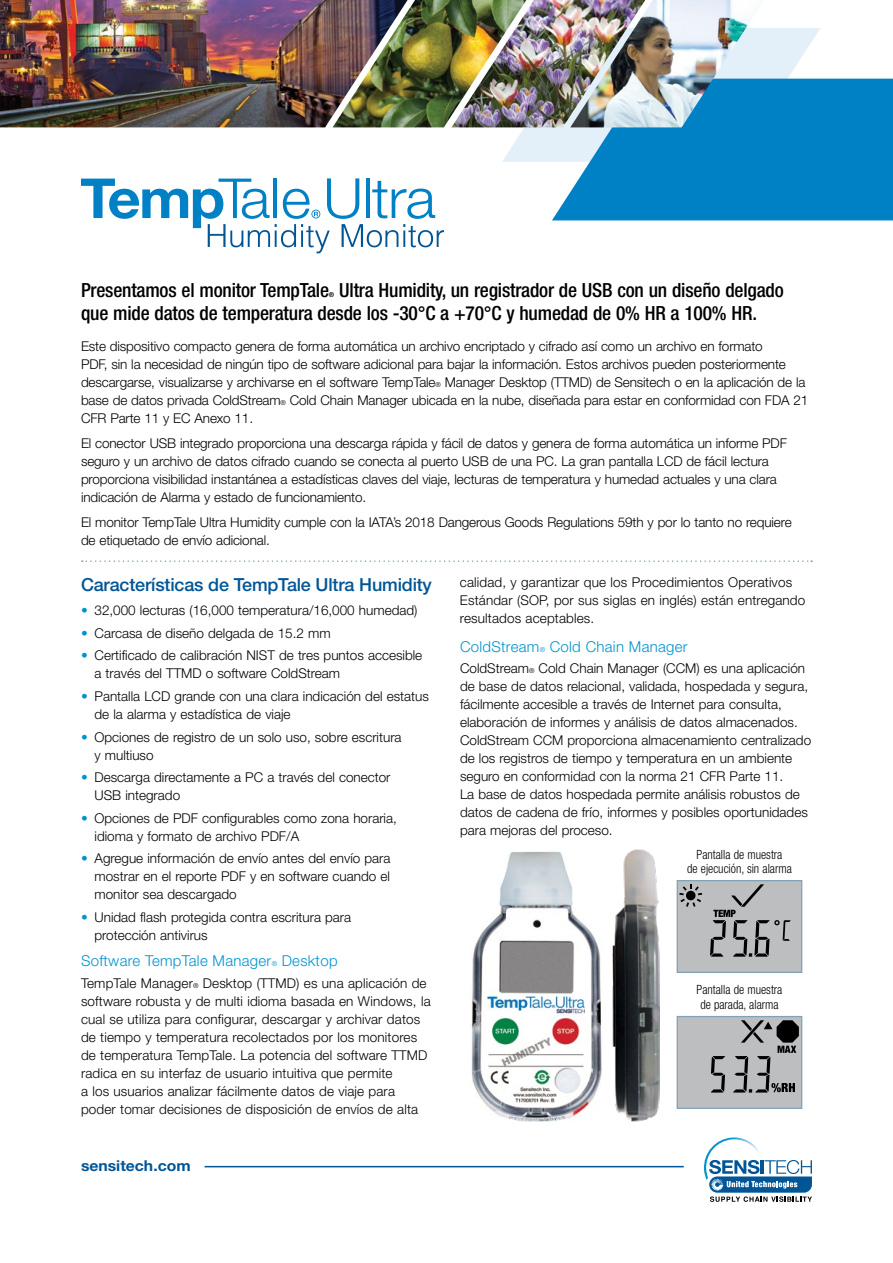
<style>
.page{position:relative;width:893px;height:1263px;background:#fff}
.page>*{position:absolute;margin:0;border:0;box-sizing:border-box;transform-origin:0 0}
.t1{font:500 condensed 19.5px/22.5px "Helvetica Neue LT Std";letter-spacing:-.01em;color:#000}
.t2{font:500 18px "Helvetica Neue LT Std";letter-spacing:-.01em;color:#005596}
.t3{font:300 15px "Helvetica Neue LT Std";letter-spacing:.02em;color:#0093d0}
.t4{font:700 15px "Helvetica Neue LT Std";color:#005596;scale:1.05 1}
.t5{font:300 13.5px/18px "Helvetica Neue LT Std";color:#000}
.t6{font:300 condensed 12.75px/14.1px "Helvetica Neue LT Std";color:#000;text-align:center;scale:.95 1}
.t7{font:300 6.75px "Helvetica Neue LT Std";color:#0093d0}
.t8{font:500 condensed 6.75px "Helvetica Neue LT Std";color:#000}
.s1{font-size:6.75px}
.s2{color:#0093d0}
</style>
<div class="page">
<svg style="left:502px;top:28px;width:318px;height:134px"></svg>
<svg style="left:552px;top:79px;width:341px;height:141px;background:#1289c9"></svg>
<svg style="left:709px;top:1160px;width:103px;height:42px"></svg>
<img style="left:704px;top:1137px;width:59px;height:43px">
<svg style="left:81px;top:178px;width:363px;height:75px"></svg>
<img style="left:0;top:0;width:333px;height:127px">
<img style="left:333px;top:0;width:118px;height:127px">
<img style="left:451px;top:0;width:119px;height:127px">
<img style="left:570px;top:0;width:203px;height:127px">
<hr style="left:205px;top:1166px;width:479px;height:1px;background:#005596">
<img style="left:471px;top:851px;width:131px;height:270px">
<img style="left:613px;top:849px;width:46px;height:272px">
<div style="left:677px;top:881px;width:125px;height:91px;background:#bcbec0"></div>
<svg style="left:679px;top:884px;width:23px;height:23px"></svg>
<div style="left:686px;top:891px;width:9px;height:9px;background:#000;border-radius:50%"></div>
<svg style="left:710px;top:884px;width:81px;height:73px"></svg>
<div style="left:677px;top:880px;width:125px;height:93px;border:1px solid #80a1b6"></div>
<div style="left:677px;top:1016px;width:125px;height:92px;background:#bcbec0"></div>
<svg style="left:711px;top:1056px;width:14px;height:36px"></svg>
<svg style="left:733px;top:1020px;width:66px;height:72px"></svg>
<div style="left:677px;top:1016px;width:125px;height:93px;border:1px solid #80a1b6"></div>
<svg style="left:82px;top:560px;width:730px;height:2px"></svg>
<h1 class="t1" style="left:81px;top:279px;width:704px;text-indent:258px">Ultra Humidity, un registrador de USB con un diseño delgado que mide datos de temperatura desde los -30°C a +70°C y humedad de 0% HR a 100% HR.</h1>
<p class="t5" style="left:81px;top:337px;width:729px">Este dispositivo compacto genera de forma automática un archivo encriptado y cifrado así como un archivo en formato<br>PDF, sin la necesidad de ningún tipo de software adicional para bajar la información. Estos archivos pueden posteriormente descargarse, visualizarse y archivarse en el software TempTale<span class="s1">®</span> Manager Desktop (TTMD) de Sensitech o en la aplicación de la base de datos privada ColdStream<span class="s1">®</span> Cold Chain Manager ubicada en la nube, diseñada para estar en conformidad con FDA 21<br>CFR Parte 11 y EC Anexo 11.</p>
<p class="t5" style="left:81px;top:434px;width:707px">El conector USB integrado proporciona una descarga rápida y fácil de datos y genera de forma automática un informe PDF seguro y un archivo de datos cifrado cuando se conecta al puerto USB de una PC. La gran pantalla LCD de fácil lectura proporciona visibilidad instantánea a estadísticas claves del viaje, lecturas de temperatura y humedad actuales y una clara indicación de Alarma y estado de funcionamiento.</p>
<p class="t5" style="left:81px;top:513px;width:712px">El monitor TempTale Ultra Humidity cumple con la IATA’s 2018 Dangerous Goods Regulations 59th y por lo tanto no requiere de etiquetado de envío adicional.</p>
<h2 class="t2" style="left:81px;top:573px;width:352px">Características de TempTale Ultra Humidity</h2>
<p class="t5" style="left:81px;top:601px;width:338px"><span class="s2">•</span> 32,000 lecturas (16,000 temperatura/16,000 humedad)</p>
<p class="t5" style="left:81px;top:624px;width:251px"><span class="s2">•</span> Carcasa de diseño delgada de 15.2 mm</p>
<p class="t5" style="left:94px;top:646px;width:329px;text-indent:-14px"><span class="s2">•</span> Certificado de calibración NIST de tres puntos accesible a través del TTMD o software ColdStream</p>
<p class="t5" style="left:94px;top:687px;width:336px;text-indent:-14px"><span class="s2">•</span> Pantalla LCD grande con una clara indicación del estatus de la alarma y estadística de viaje</p>
<p class="t5" style="left:94px;top:727px;width:309px;text-indent:-14px"><span class="s2">•</span> Opciones de registro de un solo uso, sobre escritura y multiuso</p>
<p class="t5" style="left:94px;top:768px;width:298px;text-indent:-14px"><span class="s2">•</span> Descarga directamente a PC a través del conector<br>USB integrado</p>
<p class="t5" style="left:94px;top:809px;width:304px;text-indent:-14px"><span class="s2">•</span> Opciones de PDF configurables como zona horaria, idioma y formato de archivo PDF/A</p>
<p class="t5" style="left:94px;top:849px;width:298px;text-align:justify;text-indent:-14px"><span class="s2">•</span> Agregue información de envío antes del envío para mostrar en el reporte PDF y en software cuando el monitor sea descargado</p>
<p class="t5" style="left:94px;top:908px;width:258px;text-indent:-14px"><span class="s2">•</span> Unidad flash protegida contra escritura para protección antivirus</p>
<p class="t3" style="left:81px;top:952px;width:192px">Software TempTale Manager</p>
<p class="t7" style="left:272px;top:959px;width:7px">®</p>
<p class="t3" style="left:282px;top:952px;width:57px">Desktop</p>
<p class="t5" style="left:81px;top:973px;width:351px">TempTale Manager<span class="s1">®</span> Desktop (TTMD) es una aplicación de software robusta y de multi idioma basada en Windows, la cual se utiliza para configurar, descargar y archivar datos de tiempo y temperatura recolectados por los monitores de temperatura TempTale. La potencia del software TTMD radica en su interfaz de usuario intuitiva que permite<br>a los usuarios analizar fácilmente datos de viaje para poder tomar decisiones de disposición de envíos de alta</p>
<h1 class="t1" style="left:81px;top:279px;width:250px">Presentamos el monitor TempTale</h1>
<p class="t8" style="left:329px;top:291px;width:7px">®</p>
<p class="t5" style="left:460px;top:573px;width:347px">calidad, y garantizar que los Procedimientos Operativos<br>Estándar (SOP, por sus siglas en inglés) están entregando resultados aceptables.</p>
<p class="t3" style="left:460px;top:637px;width:81px">ColdStream</p>
<p class="t7" style="left:540px;top:645px;width:7px">®</p>
<p class="t3" style="left:550px;top:637px;width:139px">Cold Chain Manager</p>
<p class="t5" style="left:460px;top:659px;width:353px">ColdStream<span class="s1">®</span> Cold Chain Manager (CCM) es una aplicación de base de datos relacional, validada, hospedada y segura, fácilmente accesible a través de Internet para consulta, elaboración de informes y análisis de datos almacenados.<br>ColdStream CCM proporciona almacenamiento centralizado de los registros de tiempo y temperatura en un ambiente seguro en conformidad con la norma 21 CFR Parte 11.<br>La base de datos hospedada permite análisis robustos de datos de cadena de frío, informes y posibles oportunidades para mejoras del proceso.</p>
<p class="t6" style="left:687px;top:847px;width:112px">Pantalla de muestra<br>de ejecución, sin alarma</p>
<p class="t6" style="left:696px;top:983px;width:92px;text-align:left">Pantalla de muestra de parada, alarma</p>
<p class="t4" style="left:81px;top:1156px;width:106px">sensitech.com</p>
</div>
